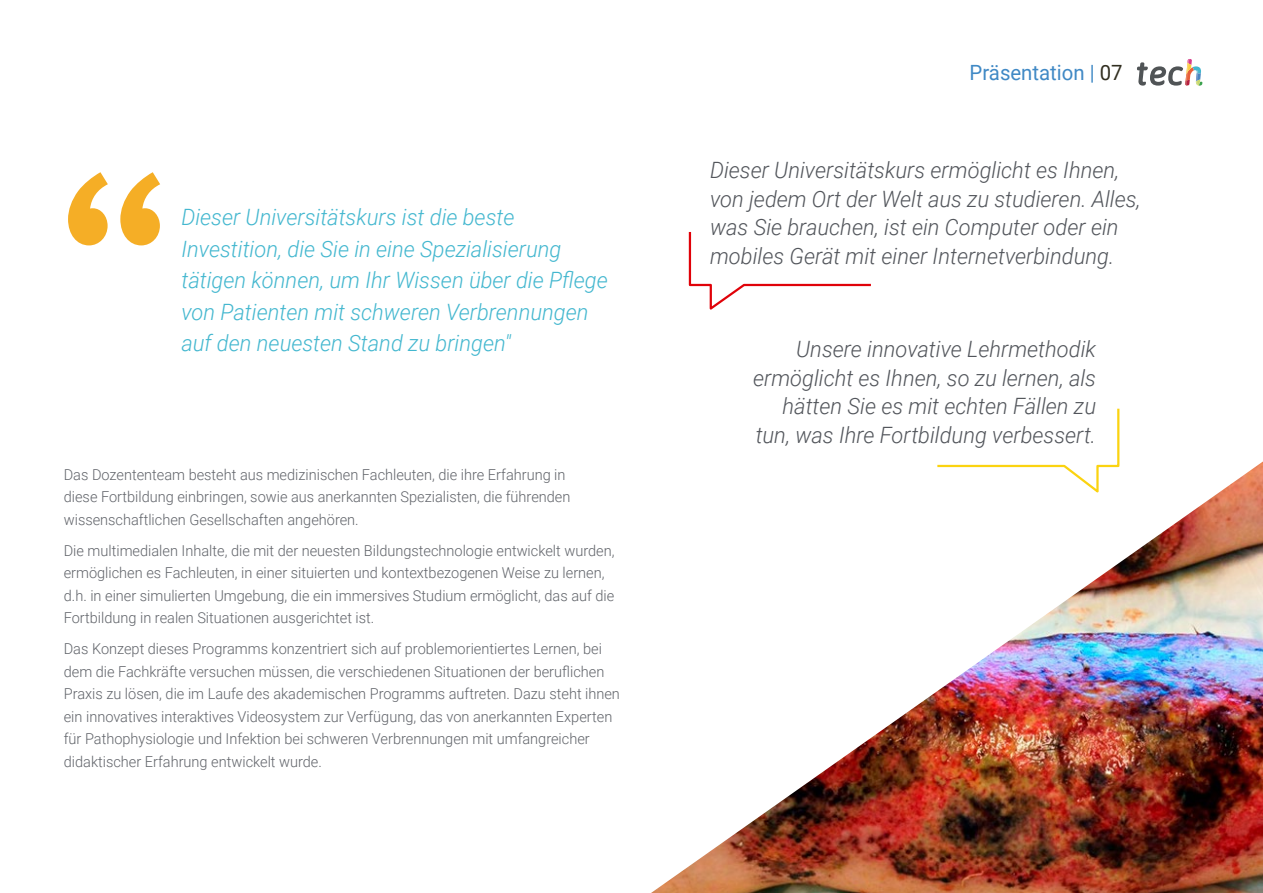
<style>
.page{position:relative;width:1263px;height:893px;background:#fff}
.page>*{position:absolute;margin:0;border:0;box-sizing:border-box;transform-origin:0 0}
.t1{font:italic 300 22.5px/28.5px "Roboto";color:#52555b;text-align:right}
.t2{font:italic 300 22.5px/31.5px "Roboto";color:#43b7cf}
.t3{font:21px "Roboto";color:#4089c5}
.t4{font:300 15px/22.5px "Roboto";color:#61646a}
.s1{color:#312e20}
</style>
<div class="page">
<svg style="left:68px;top:172px;width:92px;height:73px"></svg>
<img style="left:651px;top:461px;width:612px;height:432px">
<svg style="left:1137px;top:59px;width:65px;height:27px"></svg>
<svg style="left:935px;top:408px;width:185px;height:88px"></svg>
<svg style="left:688px;top:232px;width:183px;height:78px"></svg>
<h1 class="t2" style="left:181px;top:201px;width:428px">Dieser Universitätskurs ist die beste Investition, die Sie in eine Spezialisierung tätigen können, um Ihr Wissen über die Pflege von Patienten mit schweren Verbrennungen auf den neuesten Stand zu bringen"</h1>
<p class="t4" style="left:64px;top:463px;width:508px">Das Dozententeam besteht aus medizinischen Fachleuten, die ihre Erfahrung in diese Fortbildung einbringen, sowie aus anerkannten Spezialisten, die führenden wissenschaftlichen Gesellschaften angehören.</p>
<p class="t4" style="left:64px;top:539px;width:552px">Die multimedialen Inhalte, die mit der neuesten Bildungstechnologie entwickelt wurden, ermöglichen es Fachleuten, in einer situierten und kontextbezogenen Weise zu lernen, d.h. in einer simulierten Umgebung, die ein immersives Studium ermöglicht, das auf die Fortbildung in realen Situationen ausgerichtet ist.</p>
<p class="t4" style="left:64px;top:637px;width:558px">Das Konzept dieses Programms konzentriert sich auf problemorientiertes Lernen, bei dem die Fachkräfte versuchen müssen, die verschiedenen Situationen der beruflichen Praxis zu lösen, die im Laufe des akademischen Programms auftreten. Dazu steht ihnen ein innovatives interaktives Videosystem zur Verfügung, das von anerkannten Experten für Pathophysiologie und Infektion bei schweren Verbrennungen mit umfangreicher didaktischer Erfahrung entwickelt wurde.</p>
<h2 class="t3" style="left:969px;top:57px;width:155px">Präsentation | <span class="s1">07</span></h2>
<h1 class="t1" style="left:710px;top:155px;width:432px;text-align:left">Dieser Universitätskurs ermöglicht es Ihnen, von jedem Ort der Welt aus zu studieren. Alles, was Sie brauchen, ist ein Computer oder ein mobiles Gerät mit einer Internetverbindung.</h1>
<h1 class="t1" style="left:753px;top:334px;width:344px">Unsere innovative Lehrmethodik ermöglicht es Ihnen, so zu lernen, als hätten Sie es mit echten Fällen zu tun, was Ihre Fortbildung verbessert.</h1>
</div>
